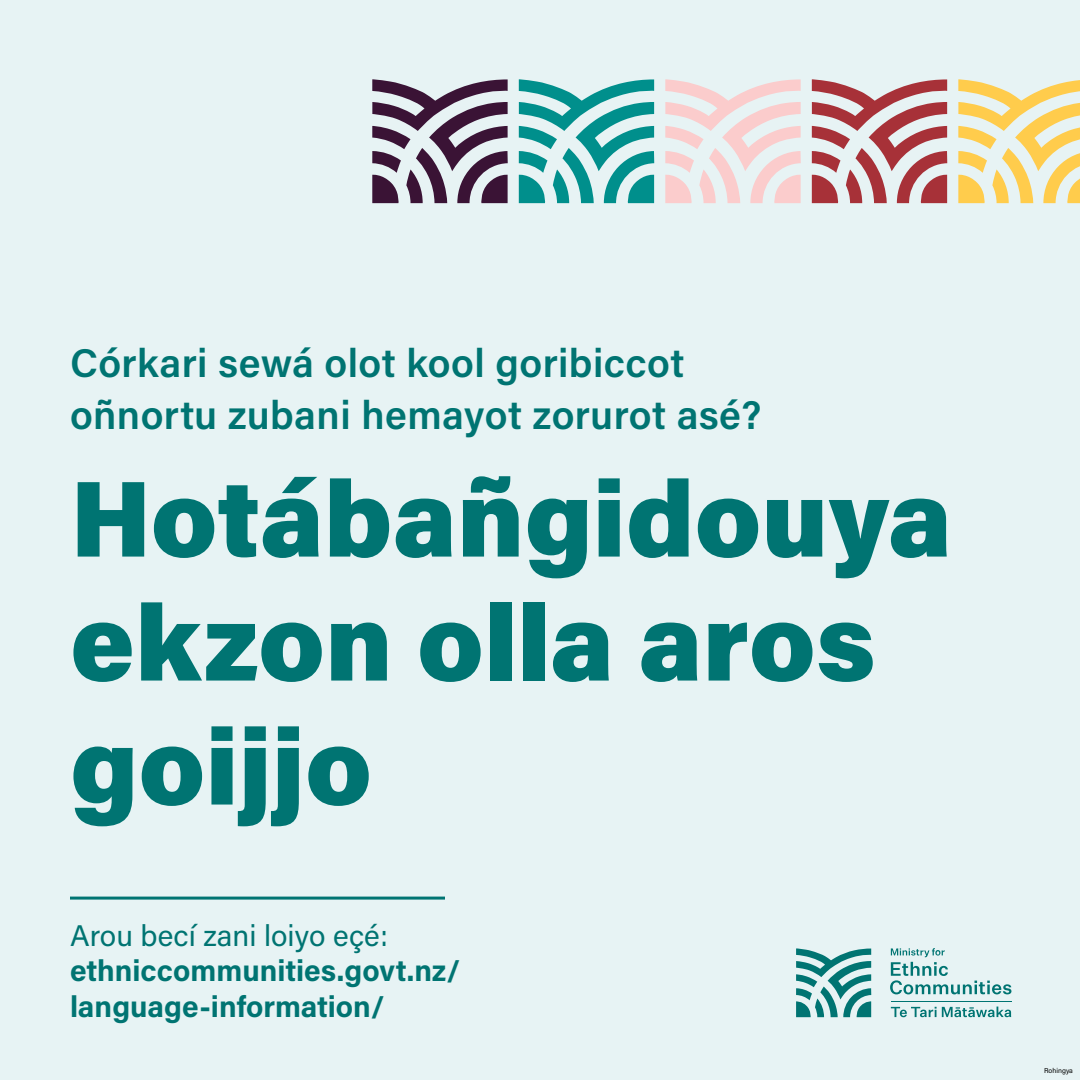
<style>
.page{position:relative;width:1080px;height:1080px;background:#e7f3f4}
.page>*{position:absolute;margin:0;border:0;box-sizing:border-box;transform-origin:0 0}
.t1{font:900 108px/124px "Acumin Pro";color:#007472}
.t2{font:600 40px/52px "Acumin Pro";letter-spacing:.01em;color:#007472}
.t3{font:700 29.8px/35.8px "Acumin Pro";color:#007472}
.t4{font:29.8px "Acumin Pro";color:#007472}
.t5{font:7px "Acumin Pro";color:#000}
</style>
<div class="page">
<svg style="left:372px;top:79px;width:136px;height:124px"></svg>
<svg style="left:665px;top:79px;width:136px;height:124px"></svg>
<svg style="left:958px;top:79px;width:122px;height:124px"></svg>
<svg style="left:519px;top:79px;width:135px;height:124px"></svg>
<svg style="left:812px;top:79px;width:135px;height:124px"></svg>
<hr style="left:891px;top:1002px;width:120px;height:1px;background:#007472">
<svg style="left:796px;top:948px;width:75px;height:69px"></svg>
<svg style="left:891px;top:1007px;width:120px;height:10px"></svg>
<svg style="left:890px;top:948px;width:121px;height:47px"></svg>
<hr style="left:70px;top:897px;width:375px;height:3px;background:#007472">
<p class="t2" style="left:70px;top:336px;width:693px">Córkari sewá olot kool goribiccot oñnortu zubani hemayot zorurot asé?</p>
<h1 class="t1" style="left:70px;top:452px;width:884px">Hotábañgidouya ekzon olla aros goijjo</h1>
<p class="t4" style="left:70px;top:915px;width:319px">Arou becí zani loiyo eçé:</p>
<p class="t3" style="left:70px;top:952px;width:392px">ethniccommunities.govt.nz/ language-information/</p>
<p class="t5" style="left:1044px;top:1066px;width:30px">Rohingya</p>
</div>
